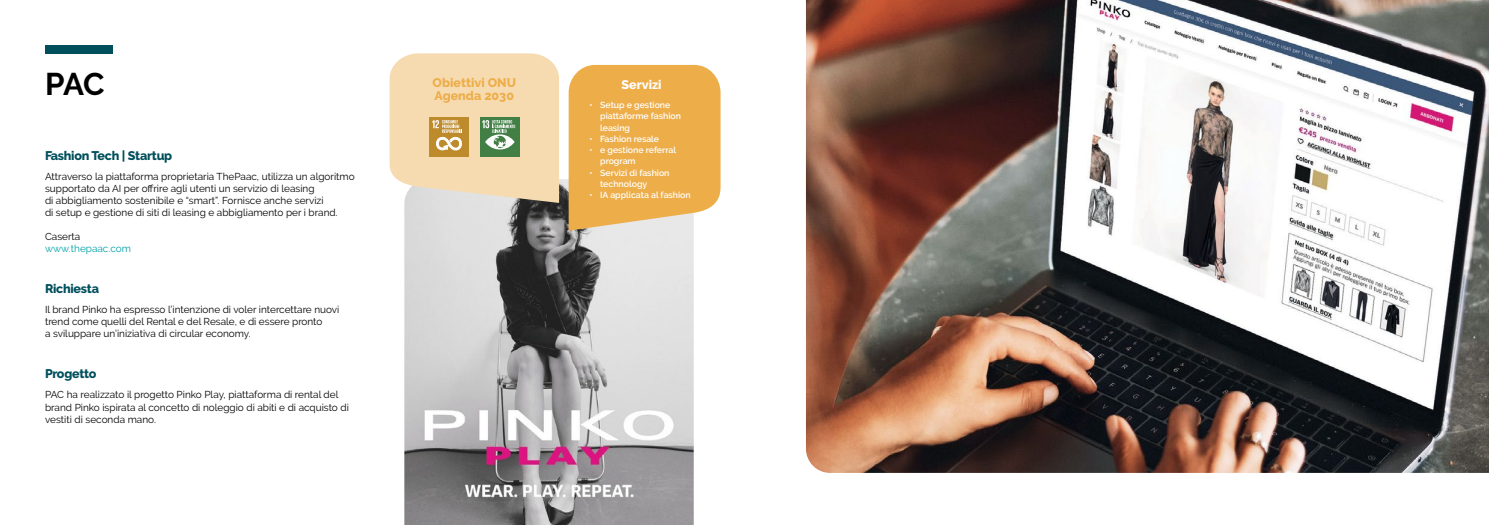
<style>
.page{position:relative;width:1489px;height:525px;background:#fff}
.page>*{position:absolute;margin:0;border:0;box-sizing:border-box;transform-origin:0 0}
.t1{font:700 31.25px "Raleway";color:#000}
.t2{font:800 12.5px "Raleway";letter-spacing:-.02em;color:#004f5c}
.t3{font:800 12.5px "Raleway";color:#edae4a}
.t4{font:800 12.5px "Raleway";color:#fff}
.t5{font:10px/12px "Raleway";color:#000}
.t6{font:10px "Raleway";color:#009fa7}
.t7{font:600 8.75px/11.2px "Raleway";color:#fff}
</style>
<div class="page">
<img style="left:404px;top:179px;width:289px;height:345px">
<div style="left:45px;top:45px;width:67px;height:8px;background:#004f5c"></div>
<svg style="left:568px;top:65px;width:152px;height:165px;background:#edb357"></svg>
<img style="left:806px;top:0;width:682px;height:472px">
<svg style="left:389px;top:53px;width:170px;height:150px;background:#e9d4ab"></svg>
<h1 class="t1" style="left:45px;top:66px;width:61px">PAC</h1>
<p class="t2" style="left:45px;top:148px;width:129px">Fashion Tech | Startup</p>
<p class="t5" style="left:45px;top:171px;width:311px">Attraverso la piattaforma proprietaria ThePaac, utilizza un algoritmo supportato da AI per offrire agli utenti un servizio di leasing<br>di abbigliamento sostenibile e “smart”. Fornisce anche servizi<br>di setup e gestione di siti di leasing e abbigliamento per i brand.</p>
<p class="t5" style="left:45px;top:231px;width:37px">Caserta</p>
<p class="t6" style="left:45px;top:243px;width:87px">www.thepaac.com</p>
<p class="t2" style="left:45px;top:281px;width:55px">Richiesta</p>
<p class="t5" style="left:45px;top:303px;width:296px">Il brand Pinko ha espresso l’intenzione di voler intercettare nuovi trend come quelli del Rental e del Resale, e di essere pronto<br>a sviluppare un’iniziativa di circular economy.</p>
<p class="t2" style="left:45px;top:366px;width:53px">Progetto</p>
<p class="t5" style="left:45px;top:388px;width:305px">PAC ha realizzato il progetto Pinko Play, piattaforma di rental del brand Pinko ispirata al concetto di noleggio di abiti e di acquisto di vestiti di seconda mano.</p>
<p class="t3" style="left:432px;top:76px;width:85px">Obiettivi ONU</p>
<p class="t4" style="left:621px;top:77px;width:42px">Servizi</p>
<p class="t3" style="left:434px;top:88px;width:81px">Agenda 2030</p>
<p class="t7" style="left:600px;top:99px;width:82px;text-indent:-11px">• Setup e gestione piattaforme fashion leasing</p>
<p class="t7" style="left:589px;top:133px;width:71px">• Fashion resale</p>
<p class="t7" style="left:600px;top:144px;width:77px;text-indent:-11px">• e gestione referral program</p>
<p class="t7" style="left:600px;top:167px;width:71px;text-indent:-11px">• Servizi di fashion technology</p>
<p class="t7" style="left:589px;top:189px;width:103px">• IA applicata al fashion</p>
</div>
